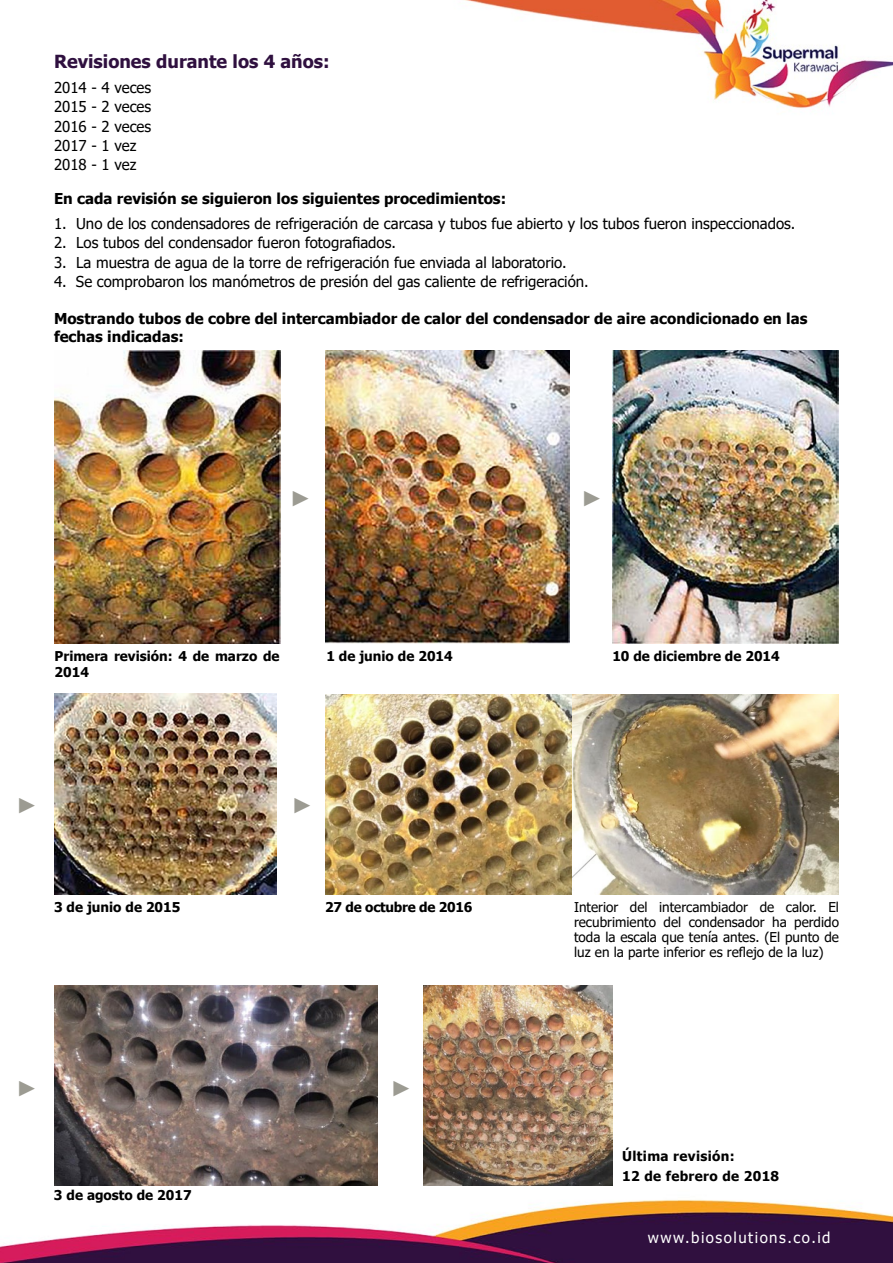
<style>
.page{position:relative;width:893px;height:1263px;background:#fff}
.page>*{position:absolute;margin:0;border:0;box-sizing:border-box;transform-origin:0 0}
.t1{font:700 21.75px "Arial";color:#9c9b92}
.t2{font:700 18px "Tahoma";color:#2f103f}
.t3{font:15px/19.2px "Tahoma";color:#000}
.t4{font:700 15px/18px "Tahoma";color:#000}
.t5{font:15px "Tahoma";letter-spacing:.1em;color:#fff}
.t6{font:13.5px/15px "Tahoma";color:#000;text-align:justify}
.t7{font:700 13.5px/16.2px "Tahoma";color:#000}
.t8{font:700 13.5px/20.4px "Tahoma";letter-spacing:.025em;color:#000}
.t9{font:700 13.5px "Tahoma";letter-spacing:-.02em;color:#000}
</style>
<div class="page">
<img style="left:0;top:1200px;width:893px;height:63px">
<img style="left:325px;top:694px;width:514px;height:200px">
<img style="left:424px;top:985px;width:188px;height:200px">
<img style="left:54px;top:985px;width:323px;height:200px">
<img style="left:464px;top:0;width:429px;height:109px">
<img style="left:54px;top:351px;width:227px;height:292px">
<img style="left:326px;top:351px;width:244px;height:292px">
<img style="left:612px;top:351px;width:227px;height:292px">
<img style="left:54px;top:694px;width:222px;height:200px">
<p class="t2" style="left:54px;top:49px;width:277px">Revisiones durante los 4 años:</p>
<p class="t3" style="left:54px;top:79px;width:99px">2014 - 4 veces<br>2015 - 2 veces<br>2016 - 2 veces<br>2017 - 1 vez<br>2018 - 1 vez</p>
<p class="t4" style="left:54px;top:190px;width:454px">En cada revisión se siguieron los siguientes procedimientos:</p>
<p class="t3" style="left:54px;top:215px;width:743px">1. Uno de los condensadores de refrigeración de carcasa y tubos fue abierto y los tubos fueron inspeccionados.</p>
<p class="t3" style="left:54px;top:234px;width:343px">2. Los tubos del condensador fueron fotografiados.</p>
<p class="t3" style="left:54px;top:253px;width:514px">3. La muestra de agua de la torre de refrigeración fue enviada al laboratorio.</p>
<p class="t3" style="left:54px;top:273px;width:536px">4. Se comprobaron los manómetros de presión del gas caliente de refrigeración.</p>
<p class="t4" style="left:54px;top:310px;width:755px">Mostrando tubos de cobre del intercambiador de calor del condensador de aire acondicionado en las fechas indicadas:</p>
<h1 class="t1" style="left:290px;top:483px;width:23px">►</h1>
<h1 class="t1" style="left:581px;top:483px;width:23px">►</h1>
<p class="t7" style="left:55px;top:648px;width:226px">Primera revisión: 4 de marzo de<br>2014</p>
<p class="t7" style="left:326px;top:648px;width:128px">1 de junio de 2014</p>
<p class="t7" style="left:612px;top:648px;width:169px">10 de diciembre de 2014</p>
<h1 class="t1" style="left:16px;top:790px;width:23px">►</h1>
<h1 class="t1" style="left:291px;top:790px;width:23px">►</h1>
<p class="t7" style="left:54px;top:899px;width:128px">3 de junio de 2015</p>
<p class="t9" style="left:325px;top:897px;width:149px">27 de octubre de 2016</p>
<p class="t6" style="left:574px;top:900px;width:266px">Interior del intercambiador de calor. El recubrimiento del condensador ha perdido toda la escala que tenía antes. (El punto de luz en la parte inferior es reflejo de la luz)</p>
<h1 class="t1" style="left:16px;top:1073px;width:23px">►</h1>
<h1 class="t1" style="left:390px;top:1073px;width:23px">►</h1>
<p class="t7" style="left:54px;top:1187px;width:139px">3 de agosto de 2017</p>
<p class="t8" style="left:622px;top:1146px;width:158px">Última revisión:<br>12 de febrero de 2018</p>
<p class="t5" style="left:648px;top:1227px;width:184px">www.biosolutions.co.id</p>
</div>
